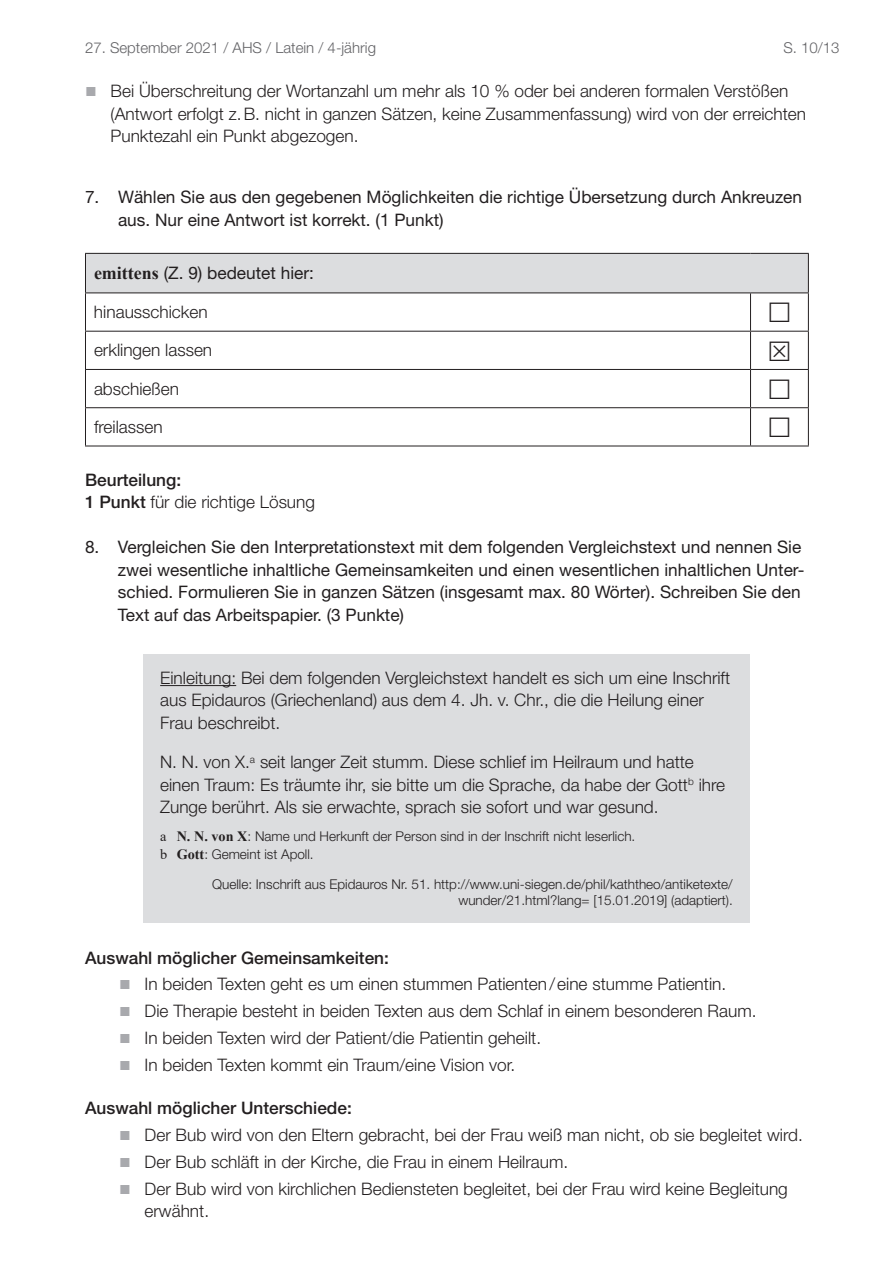
<style>
.page{position:relative;width:893px;height:1263px;background:#fff}
.page>*{position:absolute;margin:0;border:0;box-sizing:border-box;transform-origin:0 0}
.t1{font:300 17.25px/22.5px "Helvetica Neue LT Std";color:#231f20}
.t2{font:17.25px/22.5px "Helvetica Neue LT Pro";color:#231f20}
.t3{font:300 17.25px/22.5px "Helvetica Neue LT Pro";color:#231f20}
.t4{font:500 17.25px "Helvetica Neue LT Std";color:#231f20}
.t5{font:17.25px "Helvetica Neue LT Std";color:#231f20}
.t6{font:300 15px "Helvetica Neue LT Std";color:#636366}
.t7{font:300 13.5px/16.5px "Helvetica Neue LT Std";color:#231f20;text-align:right}
.t8{font:300 13.5px/18.8px "Helvetica Neue LT Pro";color:#231f20}
.s1{font-family:"Arial";font-weight:400;font-size:19.5px;color:#a8a9ad}
.s2{font-family:"Times New Roman";font-weight:700;font-size:18px}
.s3{font-weight:500}
.s4{font-family:"Times New Roman";font-weight:400;font-size:14.25px}
.s5{font-family:"Times New Roman";font-weight:700;font-size:14.25px}
</style>
<div class="page">
<div style="left:85px;top:253px;width:723px;height:40px;background:#dcdddf"></div>
<hr style="left:750px;top:331px;width:59px;height:1px;background:#231f20">
<hr style="left:750px;top:369px;width:59px;height:1px;background:#231f20">
<hr style="left:750px;top:407px;width:59px;height:1px;background:#231f20">
<hr style="left:750px;top:445px;width:59px;height:1px;background:#231f20">
<hr style="left:85px;top:253px;width:665px;height:1px;background:#231f20">
<hr style="left:85px;top:254px;width:1px;height:38px;background:#231f20">
<hr style="left:750px;top:253px;width:59px;height:1px;background:#231f20">
<hr style="left:808px;top:254px;width:1px;height:38px;background:#231f20">
<hr style="left:85px;top:292px;width:665px;height:1px;background:#231f20">
<hr style="left:85px;top:293px;width:1px;height:38px;background:#231f20">
<hr style="left:750px;top:292px;width:59px;height:1px;background:#231f20">
<hr style="left:750px;top:293px;width:1px;height:38px;background:#231f20">
<hr style="left:808px;top:293px;width:1px;height:38px;background:#231f20">
<hr style="left:85px;top:331px;width:665px;height:1px;background:#231f20">
<hr style="left:85px;top:332px;width:1px;height:37px;background:#231f20">
<hr style="left:750px;top:332px;width:1px;height:37px;background:#231f20">
<hr style="left:808px;top:332px;width:1px;height:37px;background:#231f20">
<hr style="left:85px;top:369px;width:665px;height:1px;background:#231f20">
<hr style="left:85px;top:370px;width:1px;height:37px;background:#231f20">
<hr style="left:750px;top:370px;width:1px;height:37px;background:#231f20">
<hr style="left:808px;top:370px;width:1px;height:37px;background:#231f20">
<hr style="left:85px;top:407px;width:665px;height:1px;background:#231f20">
<hr style="left:85px;top:408px;width:1px;height:37px;background:#231f20">
<hr style="left:750px;top:408px;width:1px;height:37px;background:#231f20">
<hr style="left:808px;top:408px;width:1px;height:37px;background:#231f20">
<hr style="left:85px;top:445px;width:665px;height:1px;background:#231f20">
<div style="left:143px;top:654px;width:607px;height:269px;background:#dcdddf"></div>
<hr style="left:160px;top:685px;width:76px;height:1px;background:#231f20">
<p class="t6" style="left:85px;top:39px;width:292px">27. September 2021 / AHS / Latein / 4-jährig</p>
<p class="t6" style="left:783px;top:39px;width:58px">S. 10/13</p>
<p class="t1" style="left:111px;top:80px;width:697px;text-indent:-26px"><span class="s1">■</span> Bei Überschreitung der Wortanzahl um mehr als 10 % oder bei anderen formalen Verstößen (Antwort erfolgt z.B. nicht in ganzen Sätzen, keine Zusammenfassung) wird von der erreichten<br>Punktezahl ein Punkt abgezogen.</p>
<p class="t2" style="left:118px;top:185px;width:686px;text-indent:-33px">7. Wählen Sie aus den gegebenen Möglichkeiten die richtige Übersetzung durch Ankreuzen aus. Nur eine Antwort ist korrekt. (1 Punkt)</p>
<p class="t5" style="left:94px;top:263px;width:221px"><span class="s2">emittens</span> (Z. 9) bedeutet hier:</p>
<p class="t1" style="left:94px;top:300px;width:115px">hinausschicken</p>
<p class="t1" style="left:94px;top:339px;width:120px">erklingen lassen</p>
<p class="t1" style="left:94px;top:377px;width:86px">abschießen</p>
<p class="t1" style="left:94px;top:415px;width:70px">freilassen</p>
<p class="t4" style="left:85px;top:469px;width:98px">Beurteilung:</p>
<p class="t3" style="left:85px;top:491px;width:232px"><span class="s3">1 Punkt</span> für die richtige Lösung</p>
<p class="t2" style="left:118px;top:536px;width:688px;text-indent:-33px">8. Vergleichen Sie den Interpretationstext mit dem folgenden Vergleichstext und nennen Sie zwei wesentliche inhaltliche Gemeinsamkeiten und einen wesentlichen inhaltlichen Unter&shy;schied. Formulieren Sie in ganzen Sätzen (insgesamt max. 80 Wörter). Schreiben Sie den Text auf das Arbeitspapier. (3 Punkte)</p>
<p class="t1" style="left:160px;top:666px;width:571px">Einleitung: Bei dem folgenden Vergleichstext handelt es sich um eine Inschrift aus Epidauros (Griechenland) aus dem 4. Jh. v. Chr., die die Heilung einer<br>Frau beschreibt.</p>
<p class="t3" style="left:160px;top:751px;width:566px">N. N. von X.<sup>a</sup> seit langer Zeit stumm. Diese schlief im Heilraum und hatte einen Traum: Es träumte ihr, sie bitte um die Sprache, da habe der Gott<sup>b</sup> ihre<br>Zunge berührt. Als sie erwachte, sprach sie sofort und war gesund.</p>
<p class="t8" style="left:160px;top:826px;width:477px"><span class="s4">a</span> <span class="s5">N. N. von X</span>: Name und Herkunft der Person sind in der Inschrift nicht leserlich. <span class="s4">b</span> <span class="s5">Gott</span>: Gemeint ist Apoll.</p>
<p class="t7" style="left:212px;top:875px;width:522px">Quelle: Inschrift aus Epidauros Nr. 51. http://www.uni-siegen.de/phil/kaththeo/antiketexte/ wunder/21.html?lang= [15.01.2019] (adaptiert).</p>
<p class="t4" style="left:85px;top:947px;width:305px">Auswahl möglicher Gemeinsamkeiten:</p>
<p class="t1" style="left:119px;top:973px;width:609px"><span class="s1">■</span> In beiden Texten geht es um einen stummen Patienten/eine stumme Patientin.</p>
<p class="t1" style="left:119px;top:999px;width:639px"><span class="s1">■</span> Die Therapie besteht in beiden Texten aus dem Schlaf in einem besonderen Raum.</p>
<p class="t1" style="left:119px;top:1026px;width:424px"><span class="s1">■</span> In beiden Texten wird der Patient/die Patientin geheilt.</p>
<p class="t1" style="left:119px;top:1053px;width:398px"><span class="s1">■</span> In beiden Texten kommt ein Traum/eine Vision vor.</p>
<p class="t4" style="left:85px;top:1098px;width:268px">Auswahl möglicher Unterschiede:</p>
<p class="t1" style="left:119px;top:1123px;width:685px"><span class="s1">■</span> Der Bub wird von den Eltern gebracht, bei der Frau weiß man nicht, ob sie begleitet wird.</p>
<p class="t1" style="left:119px;top:1150px;width:451px"><span class="s1">■</span> Der Bub schläft in der Kirche, die Frau in einem Heilraum.</p>
<p class="t1" style="left:145px;top:1177px;width:645px;text-indent:-26px"><span class="s1">■</span> Der Bub wird von kirchlichen Bediensteten begleitet, bei der Frau wird keine Begleitung erwähnt.</p>
</div>
